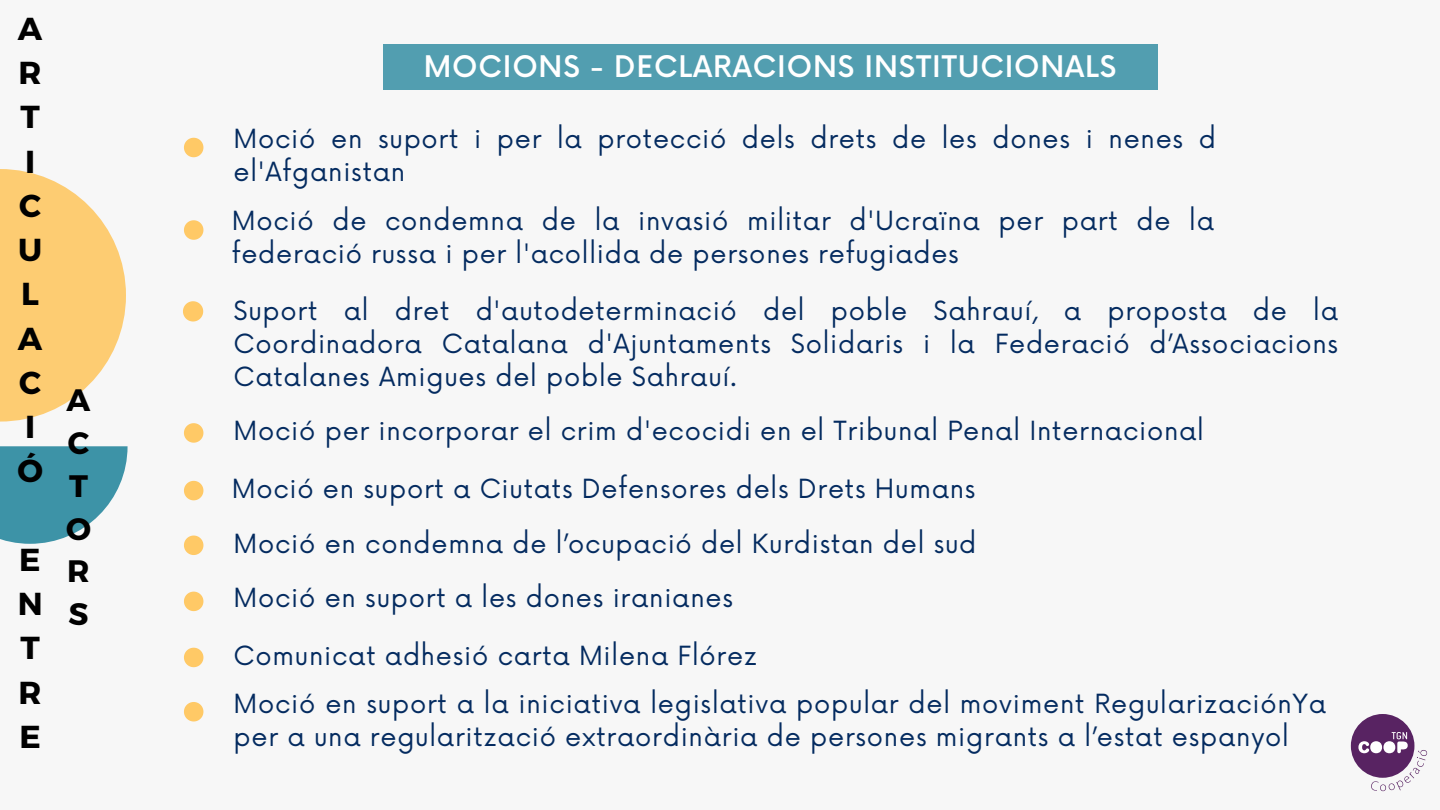
<style>
.page{position:relative;width:1440px;height:810px;background:#f7f7f7}
.page>*{position:absolute;margin:0;border:0;box-sizing:border-box;transform-origin:0 0}
.t1{font:700 31.7px/44.2px "Montserrat";color:#000}
.t2{font:700 31px/42.8px "Montserrat";color:#000;text-align:justify}
.t3{font:500 29px "Now";letter-spacing:.03em;color:#fff}
.t4{font:25.7px/33px "Now";letter-spacing:.03em;color:#042b60}
</style>
<div class="page">
<div style="left:1351px;top:714px;width:63px;height:64px;background:#582362;border-radius:50%"></div>
<svg style="left:1358px;top:732px;width:69px;height:59px"></svg>
<svg style="left:0;top:169px;width:126px;height:253px"></svg>
<svg style="left:0;top:446px;width:128px;height:98px"></svg>
<div style="left:383px;top:45px;width:774px;height:45px;background:#529eb0"></div>
<svg style="left:184px;top:138px;width:19px;height:19px"></svg>
<svg style="left:184px;top:220px;width:19px;height:20px"></svg>
<svg style="left:183px;top:301px;width:20px;height:21px"></svg>
<svg style="left:184px;top:481px;width:19px;height:19px"></svg>
<svg style="left:184px;top:536px;width:19px;height:19px"></svg>
<svg style="left:184px;top:423px;width:19px;height:20px"></svg>
<svg style="left:184px;top:592px;width:19px;height:19px"></svg>
<svg style="left:184px;top:648px;width:19px;height:19px"></svg>
<svg style="left:184px;top:702px;width:19px;height:19px"></svg>
<p class="t1" style="left:17px;top:5px;width:27px">A<br>R<br>T<br>I<br>C<br>U<br>L<br>A<br>C<br>I<br>Ó</p>
<p class="t1" style="left:18px;top:536px;width:26px;text-align:justify">E N T R E</p>
<p class="t2" style="left:66px;top:377px;width:26px">A C T O R S</p>
<p class="t3" style="left:424px;top:51px;width:694px">MOCIONS - DECLARACIONS INSTITUCIONALS</p>
<p class="t4" style="left:234px;top:123px;width:984px">Moció en suport i per la protecció dels drets de les dones i nenes d el'Afganistan</p>
<p class="t4" style="left:232px;top:206px;width:984px">Moció de condemna de la invasió militar d'Ucraïna per part de la federació russa i per l'acollida de persones refugiades</p>
<p class="t4" style="left:234px;top:295px;width:1106px;text-align:justify">Suport al dret d'autodeterminació del poble Sahrauí, a proposta de la Coordinadora Catalana d'Ajuntaments Solidaris i la Federació d’Associacions Catalanes Amigues del poble Sahrauí.</p>
<p class="t4" style="left:234px;top:416px;width:972px">Moció per incorporar el crim d'ecocidi en el Tribunal Penal Internacional</p>
<p class="t4" style="left:232px;top:473px;width:745px">Moció en suport a Ciutats Defensores dels Drets Humans</p>
<p class="t4" style="left:234px;top:528px;width:744px">Moció en condemna de l’ocupació del Kurdistan del sud</p>
<p class="t4" style="left:234px;top:583px;width:501px">Moció en suport a les dones iranianes</p>
<p class="t4" style="left:234px;top:640px;width:525px">Comunicat adhesió carta Milena Flórez</p>
<p class="t4" style="left:234px;top:689px;width:1094px">Moció en suport a la iniciativa legislativa popular del moviment RegularizaciónYa per a una regularització extraordinària de persones migrants a l’estat espanyol</p>
</div>
